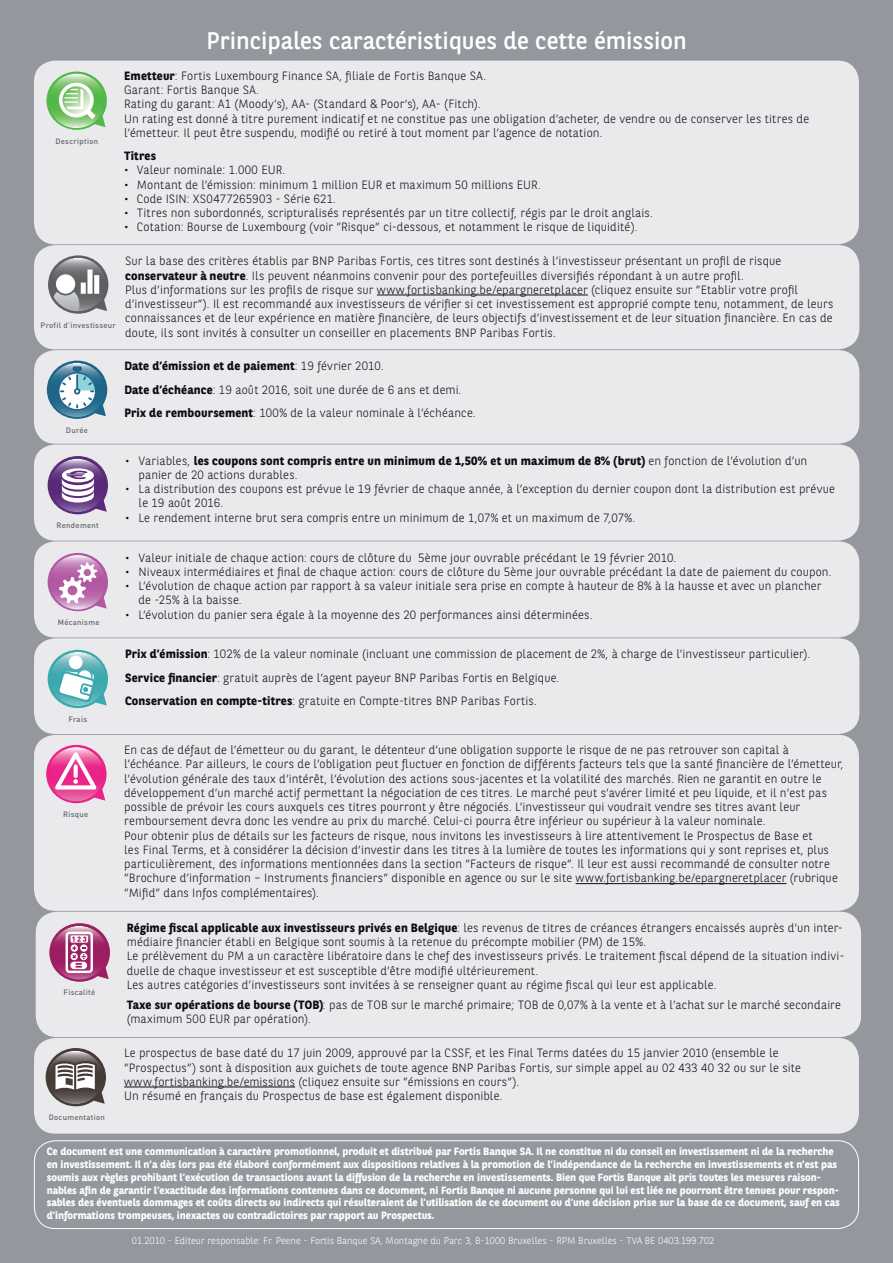
<style>
.page{position:relative;width:893px;height:1263px;background:#94989e}
.page>*{position:absolute;margin:0;border:0;box-sizing:border-box;transform-origin:0 0}
.t1{font:24px "BNPP Sans";color:#fff}
.t2{font:300 12px/14.2px "BNPP Sans";letter-spacing:.01em;color:#0d0c12}
.t3{font:700 12px "BNPP Sans";letter-spacing:.015em;color:#0d0c12}
.t4{font:700 10.5px/12.8px "BNPP Sans";letter-spacing:-.005em;color:#fff}
.t5{font:300 9.75px "BNPP Sans";color:#fff}
.t6{font:500 7.65px "DIN";letter-spacing:.04em;color:#616469}
.s1{font-weight:700}
</style>
<div class="page">
<div style="left:34px;top:1140px;width:825px;height:89px;border:1px solid #fff;border-radius:21px"></div>
<div style="left:34px;top:61px;width:825px;height:183px;background:#eaeaec;border-radius:21px"></div>
<svg style="left:46px;top:72px;width:61px;height:58px"></svg>
<div style="left:34px;top:1038px;width:825px;height:96px;background:#eaeaec;border-radius:21px"></div>
<svg style="left:46px;top:1048px;width:60px;height:58px"></svg>
<hr style="left:124px;top:1087px;width:171px;height:1px;background:#0d0c12">
<div style="left:34px;top:735px;width:825px;height:176px;background:#eaeaec;border-radius:21px"></div>
<svg style="left:46px;top:745px;width:61px;height:58px"></svg>
<hr style="left:576px;top:883px;width:210px;height:1px;background:#0d0c12">
<div style="left:34px;top:444px;width:825px;height:97px;background:#eaeaec;border-radius:21px"></div>
<svg style="left:48px;top:456px;width:60px;height:58px"></svg>
<div style="left:34px;top:541px;width:825px;height:96px;background:#eaeaec;border-radius:21px"></div>
<svg style="left:48px;top:553px;width:60px;height:58px"></svg>
<div style="left:34px;top:350px;width:825px;height:94px;background:#eaeaec;border-radius:21px"></div>
<svg style="left:47px;top:361px;width:60px;height:58px"></svg>
<div style="left:34px;top:245px;width:825px;height:104px;background:#eaeaec;border-radius:21px"></div>
<svg style="left:48px;top:255px;width:60px;height:59px"></svg>
<hr style="left:377px;top:295px;width:211px;height:1px;background:#0d0c12">
<div style="left:34px;top:638px;width:825px;height:96px;background:#eaeaec;border-radius:21px"></div>
<svg style="left:48px;top:650px;width:60px;height:58px"></svg>
<div style="left:36px;top:912px;width:825px;height:125px;background:#eaeaec;border-radius:21px"></div>
<svg style="left:49px;top:923px;width:61px;height:59px"></svg>
<p class="t6" style="left:55px;top:137px;width:44px">Description</p>
<h1 class="t1" style="left:206px;top:30px;width:482px">Principales caractéristiques de cette émission</h1>
<p class="t2" style="left:124px;top:69px;width:687px"><span class="s1">Emetteur</span>: Fortis Luxembourg Finance SA, filiale de Fortis Banque SA.<br>Garant: Fortis Banque SA.<br>Rating du garant: A1 (Moody’s), AA- (Standard &amp; Poor’s), AA- (Fitch).<br>Un rating est donné à titre purement indicatif et ne constitue pas une obligation d’acheter, de vendre ou de conserver les titres de l’émetteur. Il peut être suspendu, modifié ou retiré à tout moment par l’agence de notation.</p>
<p class="t3" style="left:124px;top:151px;width:34px">Titres</p>
<p class="t2" style="left:124px;top:164px;width:163px">• Valeur nominale: 1.000 EUR.</p>
<p class="t2" style="left:124px;top:178px;width:418px">• Montant de l’émission: minimum 1 million EUR et maximum 50 millions EUR.</p>
<p class="t2" style="left:124px;top:192px;width:213px">• Code ISIN: XS0477265903 - Série 621.</p>
<p class="t2" style="left:124px;top:207px;width:530px">• Titres non subordonnés, scripturalisés représentés par un titre collectif, régis par le droit anglais.</p>
<p class="t2" style="left:124px;top:221px;width:515px">• Cotation: Bourse de Luxembourg (voir ”Risque” ci-dessous, et notamment le risque de liquidité).</p>
<p class="t6" style="left:41px;top:321px;width:77px">Profil d’investisseur</p>
<p class="t2" style="left:125px;top:255px;width:710px">Sur la base des critères établis par BNP Paribas Fortis, ces titres sont destinés à l’investisseur présentant un profil de risque <span class="s1">conservateur à neutre</span>. Ils peuvent néanmoins convenir pour des portefeuilles diversifiés répondant à un autre profil.<br>Plus d’informations sur les profils de risque sur www.fortisbanking.be/epargneretplacer (cliquez ensuite sur ”Etablir votre profil d’investisseur”). Il est recommandé aux investisseurs de vérifier si cet investissement est approprié compte tenu, notamment, de leurs connaissances et de leur expérience en matière financière, de leurs objectifs d’investissement et de leur situation financière. En cas de doute, ils sont invités à consulter un conseiller en placements BNP Paribas Fortis.</p>
<p class="t6" style="left:66px;top:426px;width:24px">Durée</p>
<p class="t2" style="left:124px;top:355px;width:353px;line-height:23.2px"><span class="s1">Date d’émission et de paiement</span>: 19 février 2010.<br><span class="s1">Date d’échéance</span>: 19 août 2016, soit une durée de 6 ans et demi.<br><span class="s1">Prix de remboursement</span>: 100% de la valeur nominale à l’échéance.</p>
<p class="t6" style="left:56px;top:521px;width:44px">Rendement</p>
<p class="t2" style="left:139px;top:454px;width:670px;text-indent:-14px">• Variables, <span class="s1">les coupons sont compris entre un minimum de 1,50% et un maximum de 8% (brut)</span> en fonction de l’évolution d’un panier de 20 actions durables.</p>
<p class="t2" style="left:139px;top:483px;width:698px;text-indent:-14px">• La distribution des coupons est prévue le 19 février de chaque année, à l’exception du dernier coupon dont la distribution est prévue le 19 août 2016.</p>
<p class="t2" style="left:125px;top:511px;width:512px">• Le rendement interne brut sera compris entre un minimum de 1,07% et un maximum de 7,07%.</p>
<p class="t6" style="left:58px;top:618px;width:43px">Mécanisme</p>
<p class="t6" style="left:68px;top:715px;width:20px">Frais</p>
<p class="t6" style="left:63px;top:810px;width:27px">Risque</p>
<p class="t6" style="left:64px;top:988px;width:33px">Fiscalité</p>
<p class="t6" style="left:49px;top:1113px;width:58px">Documentation</p>
<p class="t2" style="left:125px;top:551px;width:553px">• Valeur initiale de chaque action: cours de clôture du 5ème jour ouvrable précédant le 19 février 2010.</p>
<p class="t2" style="left:125px;top:565px;width:708px">• Niveaux intermédiaires et final de chaque action: cours de clôture du 5ème jour ouvrable précédant la date de paiement du coupon.</p>
<p class="t2" style="left:139px;top:579px;width:684px;text-indent:-14px">• L’évolution de chaque action par rapport à sa valeur initiale sera prise en compte à hauteur de 8% à la hausse et avec un plancher de -25% à la baisse.</p>
<p class="t2" style="left:125px;top:608px;width:469px">• L’évolution du panier sera égale à la moyenne des 20 performances ainsi déterminées.</p>
<p class="t2" style="left:125px;top:643px;width:687px;line-height:23.2px"><span class="s1">Prix d’émission</span>: 102% de la valeur nominale (incluant une commission de placement de 2%, à charge de l’investisseur particulier).<br><span class="s1">Service financier</span>: gratuit auprès de l’agent payeur BNP Paribas Fortis en Belgique.<br><span class="s1">Conservation en compte-titres</span>: gratuite en Compte-titres BNP Paribas Fortis.</p>
<p class="t2" style="left:124px;top:744px;width:721px">En cas de défaut de l’émetteur ou du garant, le détenteur d’une obligation supporte le risque de ne pas retrouver son capital à l’échéance. Par ailleurs, le cours de l’obligation peut fluctuer en fonction de différents facteurs tels que la santé financière de l’émetteur, l’évolution générale des taux d’intérêt, l’évolution des actions sous-jacentes et la volatilité des marchés. Rien ne garantit en outre le développement d’un marché actif permettant la négociation de ces titres. Le marché peut s’avérer limité et peu liquide, et il n’est pas possible de prévoir les cours auxquels ces titres pourront y être négociés. L’investisseur qui voudrait vendre ses titres avant leur remboursement devra donc les vendre au prix du marché. Celui-ci pourra être inférieur ou supérieur à la valeur nominale.<br>Pour obtenir plus de détails sur les facteurs de risque, nous invitons les investisseurs à lire attentivement le Prospectus de Base et<br>les Final Terms, et à considérer la décision d’investir dans les titres à la lumière de toutes les informations qui y sont reprises et, plus particulièrement, des informations mentionnées dans la section ”Facteurs de risque”. Il leur est aussi recommandé de consulter notre ”Brochure d’information – Instruments financiers” disponible en agence ou sur le site www.fortisbanking.be/epargneretplacer (rubrique ”Mifid” dans Infos complémentaires).</p>
<p class="t2" style="left:127px;top:921px;width:719px"><span class="s1">Régime fiscal applicable aux investisseurs privés en Belgique</span>: les revenus de titres de créances étrangers encaissés auprès d’un inter&shy;médiaire financier établi en Belgique sont soumis à la retenue du précompte mobilier (PM) de 15%.<br>Le prélèvement du PM a un caractère libératoire dans le chef des investisseurs privés. Le traitement fiscal dépend de la situation indivi&shy;duelle de chaque investisseur et est susceptible d’être modifié ultérieurement.<br>Les autres catégories d’investisseurs sont invitées à se renseigner quant au régime fiscal qui leur est applicable.</p>
<p class="t2" style="left:127px;top:998px;width:716px"><span class="s1">Taxe sur opérations de bourse (TOB)</span>: pas de TOB sur le marché primaire; TOB de 0,07% à la vente et à l’achat sur le marché secondaire (maximum 500 EUR par opération).</p>
<p class="t2" style="left:124px;top:1047px;width:678px">Le prospectus de base daté du 17 juin 2009, approuvé par la CSSF, et les Final Terms datées du 15 janvier 2010 (ensemble le ”Prospectus”) sont à disposition aux guichets de toute agence BNP Paribas Fortis, sur simple appel au 02 433 40 32 ou sur le site www.fortisbanking.be/emissions (cliquez ensuite sur ”émissions en cours”).<br>Un résumé en français du Prospectus de base est également disponible.</p>
<p class="t4" style="left:47px;top:1146px;width:795px">Ce document est une communication à caractère promotionnel, produit et distribué par Fortis Banque SA. Il ne constitue ni du conseil en investissement ni de la recherche en investissement. Il n’a dès lors pas été élaboré conformément aux dispositions relatives à la promotion de l’indépendance de la recherche en investissements et n’est pas soumis aux règles prohibant l’exécution de transactions avant la diffusion de la recherche en investissements. Bien que Fortis Banque ait pris toutes les mesures raison&shy;nables afin de garantir l’exactitude des informations contenues dans ce document, ni Fortis Banque ni aucune personne qui lui est liée ne pourront être tenues pour respon&shy;sables des éventuels dommages et coûts directs ou indirects qui résulteraient de l’utilisation de ce document ou d’une décision prise sur la base de ce document, sauf en cas d’informations trompeuses, inexactes ou contradictoires par rapport au Prospectus.</p>
<p class="t5" style="left:132px;top:1236px;width:584px">01.2010 - Editeur responsable: Fr. Peene - Fortis Banque SA, Montagne du Parc 3, B-1000 Bruxelles - RPM Bruxelles - TVA BE 0403.199.702</p>
</div>
